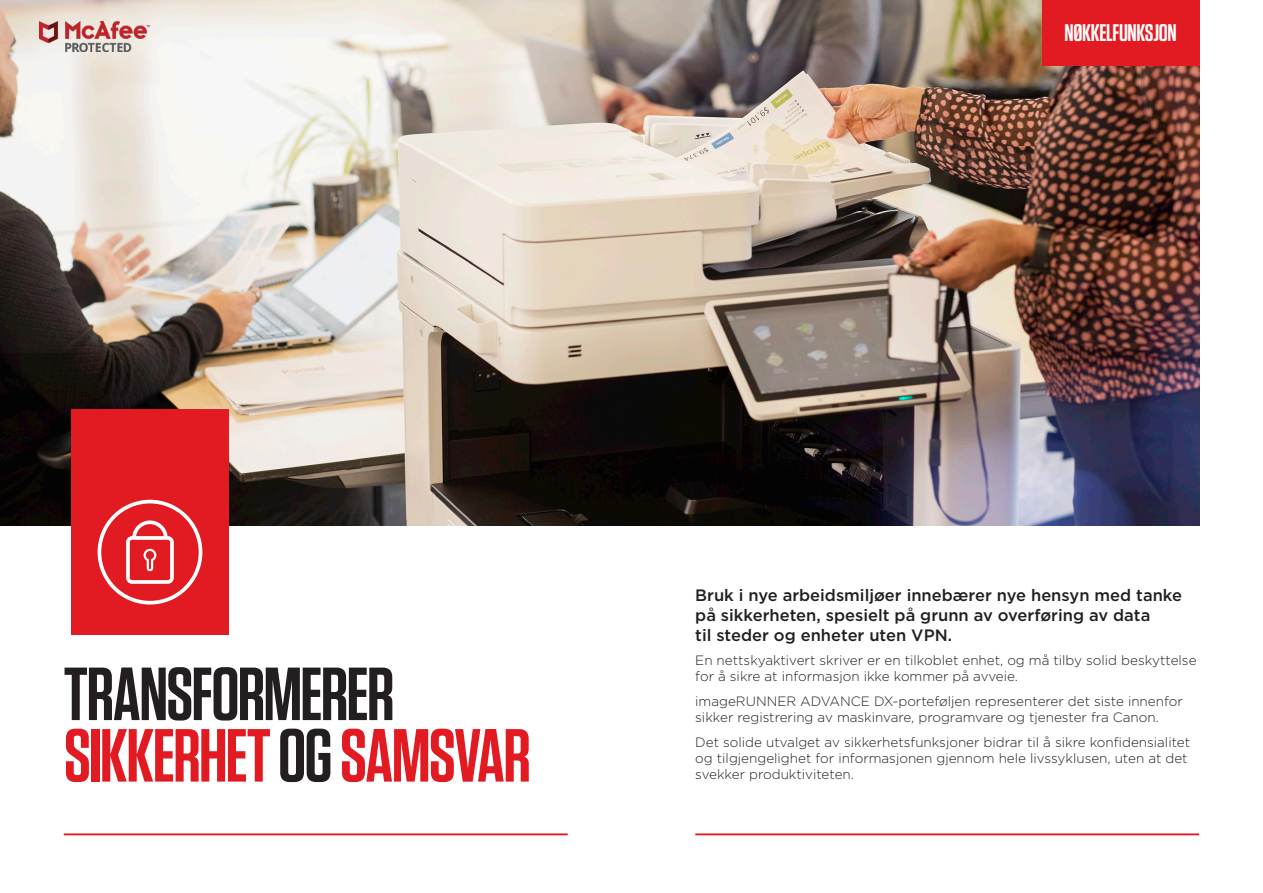
<style>
.page{position:relative;width:1263px;height:893px;background:#fff}
.page>*{position:absolute;margin:0;border:0;box-sizing:border-box;transform-origin:0 0}
.Subheading_BLACK{font:600 75px/61.5px "Tungsten";letter-spacing:-.025em;color:#e21a21}
.Subheading_BLACK-2{font:600 24px "Tungsten";letter-spacing:-.015em;color:#fff}
.Body{font:500 16.5px/19.8px "Gotham";color:#231f20}
.Body-2{font:300 13.5px/16.2px "Gotham";color:#231f20}
.s1{color:#231f20}
</style>
<div class="page">
<hr style="left:64px;top:833px;width:504px;height:2px;background:#e21a21">
<hr style="left:695px;top:833px;width:504px;height:2px;background:#e21a21">
<img style="left:0;top:0;width:1199px;height:525px">
<div style="left:71px;top:410px;width:158px;height:225px;background:#e21a21"></div>
<div style="left:1042px;top:0;width:157px;height:65px;background:#e21a21"></div>
<svg style="left:9px;top:0;width:167px;height:82px"></svg>
<img style="left:39px;top:21px;width:111px;height:31px">
<svg style="left:98px;top:500px;width:104px;height:104px"></svg>
<p class="Subheading_BLACK-2" style="left:1064px;top:21px;width:114px">NØKKELFUNKSJON</p>
<p class="Subheading_BLACK" style="left:64px;top:665px;width:469px"><span class="s1">TRANSFORMERER<br></span>SIKKERHET <span class="s1">OG</span> SAMSVAR</p>
<p class="Body" style="left:695px;top:585px;width:488px">Bruk i nye arbeidsmiljøer innebærer nye hensyn med tanke på sikkerheten, spesielt på grunn av overføring av data<br>til steder og enheter uten VPN.</p>
<p class="Body-2" style="left:695px;top:652px;width:503px">En nettskyaktivert skriver er en tilkoblet enhet, og må tilby solid beskyttelse for å sikre at informasjon ikke kommer på avveie.</p>
<p class="Body-2" style="left:695px;top:693px;width:489px">imageRUNNER ADVANCE DX-porteføljen representerer det siste innenfor sikker registrering av maskinvare, programvare og tjenester fra Canon.</p>
<p class="Body-2" style="left:695px;top:734px;width:496px">Det solide utvalget av sikkerhetsfunksjoner bidrar til å sikre konfidensialitet og tilgjengelighet for informasjonen gjennom hele livssyklusen, uten at det svekker produktiviteten.</p>
</div>
